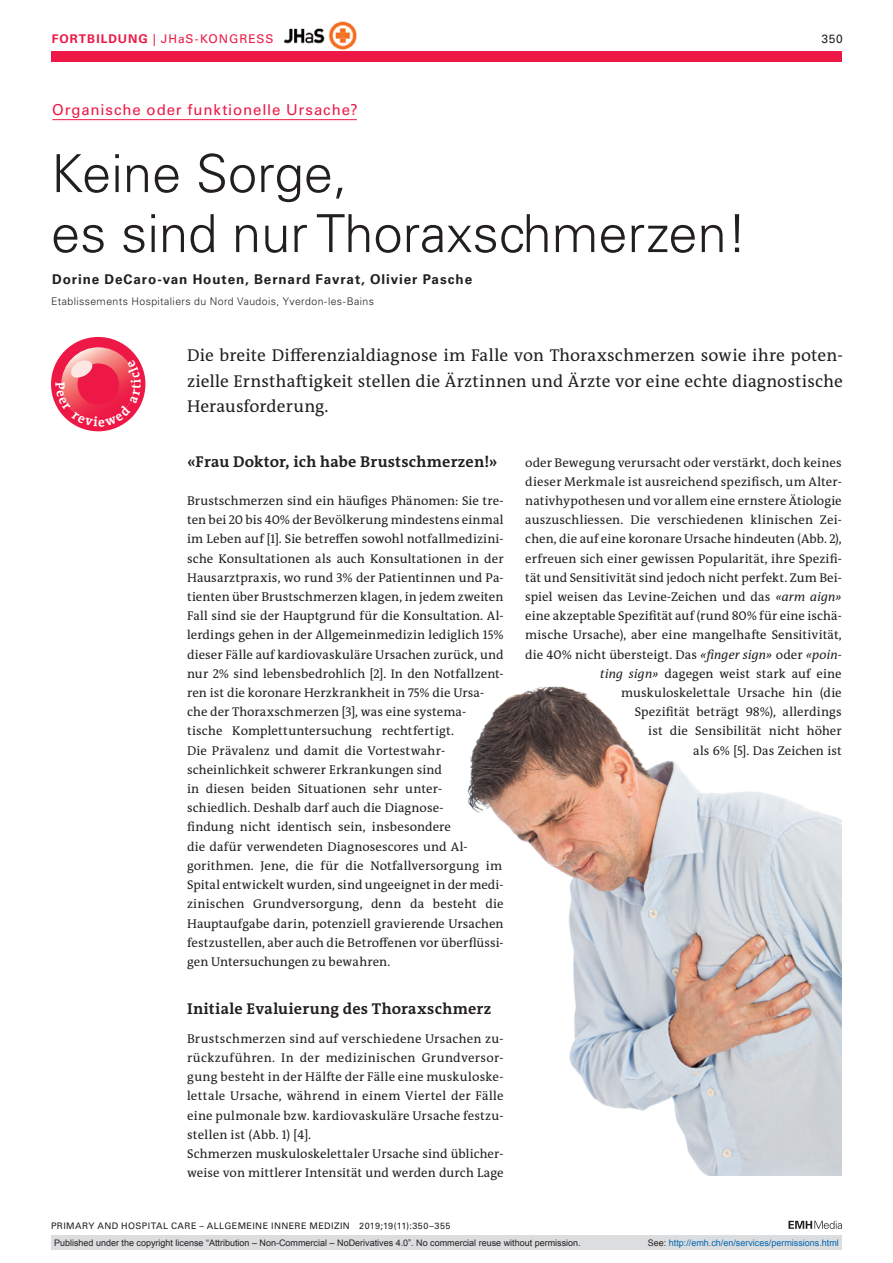
<style>
.page{position:relative;width:893px;height:1263px;background:#fff}
.page>*{position:absolute;margin:0;border:0;box-sizing:border-box;transform-origin:0 0}
.t1{font:300 52.5px/60px "Univers LT Std";color:#231f20}
.t2{font:17.25px/25.5px "The Antiqua B W5 Plain";letter-spacing:.01em;color:#231f20;text-align:justify}
.t3{font:700 15.75px "The Antiqua B W7";letter-spacing:.015em;color:#231f20}
.t4{font:15px "Univers LT Std";letter-spacing:.055em;color:#ed1845}
.t5{font:700 13.5px "Univers LT Std";letter-spacing:.065em;color:#231f20}
.t6{font:12.75px/19.2px "The Antiqua B W5 Plain";letter-spacing:.01em;color:#231f20}
.t7{font:12px "Univers LT Std";letter-spacing:.08em;color:#ed1845}
.t8{font:12px "Univers LT Std";color:#231f20}
.t9{font:300 10.5px "Univers LT Std";letter-spacing:.04em;color:#231f20}
.t10{font:9px "Arial";color:#231f20}
.t11{font:9px "Univers LT Std";letter-spacing:.05em;color:#231f20}
.t12{font:9px "Arial";color:#0166b3}
.s1{font-weight:700}
.s2{font-style:italic}
.s3{color:#231f20}
</style>
<div class="page">
<div style="left:51px;top:51px;width:791px;height:11px;background:#ed1845"></div>
<svg style="left:788px;top:1221px;width:54px;height:8px"></svg>
<hr style="left:52px;top:119px;width:305px;height:1px;background:#ed1845">
<img style="left:467px;top:686px;width:374px;height:490px">
<img style="left:283px;top:21px;width:74px;height:29px">
<div style="left:51px;top:1235px;width:791px;height:15px;background:#dcdddf"></div>
<svg style="left:51px;top:337px;width:94px;height:94px"></svg>
<p class="t7" style="left:52px;top:31px;width:223px"><span class="s1">FORTBILDUNG</span> | JHaS-KONGRESS</p>
<p class="t8" style="left:821px;top:31px;width:23px">350</p>
<p class="t4" style="left:52px;top:101px;width:307px">Organische oder funktionelle Ursache?</p>
<h1 class="t1" style="left:51px;top:143px;width:698px">Keine Sorge,<br>es sind nur Thoraxschmerzen!</h1>
<p class="t5" style="left:52px;top:271px;width:421px">Dorine DeCaro-van Houten, Bernard Favrat, Olivier Pasche</p>
<p class="t9" style="left:51px;top:295px;width:324px">Etablissements Hospitaliers du Nord Vaudois, Yverdon-les-Bains</p>
<h2 class="t2" style="left:187px;top:343px;width:657px">Die breite Differenzialdiagnose im Falle von Thoraxschmerzen sowie ihre poten&shy;zielle Ernsthaftigkeit stellen die Ärztinnen und Ärzte vor eine echte diagnostische Herausforderung.</h2>
<p class="t3" style="left:187px;top:451px;width:312px">«Frau Doktor, ich habe Brustschmerzen!»</p>
<p class="t6" style="left:187px;top:491px;width:318px">Brustschmerzen sind ein häufiges Phänomen: Sie tre&shy;ten bei 20 bis 40% der Bevölkerung mindestens einmal im Leben auf [1]. Sie betreffen sowohl notfallmedizini&shy;sche Konsultationen als auch Konsultationen in der Hausarztpraxis, wo rund 3% der Patientinnen und Pa&shy;tienten über Brustschmerzen klagen, in jedem zweiten Fall sind sie der Hauptgrund für die Konsultation. Al&shy;lerdings gehen in der Allgemeinmedizin lediglich 15% dieser Fälle auf kardiovaskuläre Ursachen zurück, und nur 2% sind lebensbedrohlich [2]. In den Notfallzent&shy;ren ist die koronare Herzkrankheit in 75% die Ursa&shy;che der Thoraxschmerzen [3], was eine systema&shy;tische Komplettuntersuchung rechtfertigt.<br>Die Prävalenz und damit die Vortestwahr&shy;scheinlichkeit schwerer Erkrankungen sind<br>in diesen beiden Situationen sehr unter&shy;schiedlich. Deshalb darf auch die Diagnose-<br>findung nicht identisch sein, insbesondere<br>die dafür verwendeten Diagnosescores und Al&shy;gorithmen. Jene, die für die Notfallversorgung im Spital entwickelt wurden, sind ungeeignet in der medi&shy;zinischen Grundversorgung, denn da besteht die Hauptaufgabe darin, potenziell gravierende Ursachen festzustellen, aber auch die Betroffenen vor überflüssi&shy;gen Untersuchungen zu bewahren.</p>
<p class="t3" style="left:187px;top:998px;width:306px">Initiale Evaluierung des Thoraxschmerz</p>
<p class="t6" style="left:187px;top:1029px;width:318px">Brustschmerzen sind auf verschiedene Ursachen zu&shy;rückzuführen. In der medizinischen Grundversor&shy;gung besteht in der Hälfte der Fälle eine muskuloske&shy;lettale Ursache, während in einem Viertel der Fälle eine pulmonale bzw. kardiovaskuläre Ursache festzu&shy;stellen ist (Abb. 1) [4].<br>Schmerzen muskuloskelettaler Ursache sind üblicher&shy;weise von mittlerer Intensität und werden durch Lage</p>
<p class="t11" style="left:51px;top:1220px;width:401px">PRIMARY AND HOSPITAL CARE – ALLGEMEINE INNERE MEDIZIN 2019;19(11):350–355</p>
<p class="t6" style="left:525px;top:453px;width:318px;text-align:right">oder Bewegung verursacht oder verstärkt, doch keines dieser Merkmale ist ausreichend spezifisch, um Alter&shy;nativhypothesen und vor allem eine ernstere Ätiologie auszuschliessen. Die verschiedenen klinischen Zei&shy;chen, die auf eine koronare Ursache hindeuten (Abb. 2), erfreuen sich einer gewissen Popularität, ihre Spezifi&shy;tät und Sensitivität sind jedoch nicht perfekt. Zum Bei&shy;spiel weisen das Levine-Zeichen und das <span class="s2">«arm aign» </span>eine akzeptable Spezifität auf (rund 80% für eine ischä&shy;mische Ursache), aber eine mangelhafte Sensitivität, die 40% nicht übersteigt. Das <span class="s2">«finger sign»</span> oder <span class="s2">«poin&shy;ting sign»</span> dagegen weist stark auf eine muskuloskelettale Ursache hin (die<br>Spezifität beträgt 98%), allerdings<br>ist die Sensibilität nicht höher<br>als 6% [5]. Das Zeichen ist</p>
<p class="t10" style="left:54px;top:1237px;width:528px">Published under the copyright license “Attribution – Non-Commercial – NoDerivatives 4.0”. No commercial reuse without permission.</p>
<p class="t12" style="left:648px;top:1237px;width:193px"><span class="s3">See:</span> http://emh.ch/en/services/permissions.html</p>
</div>
